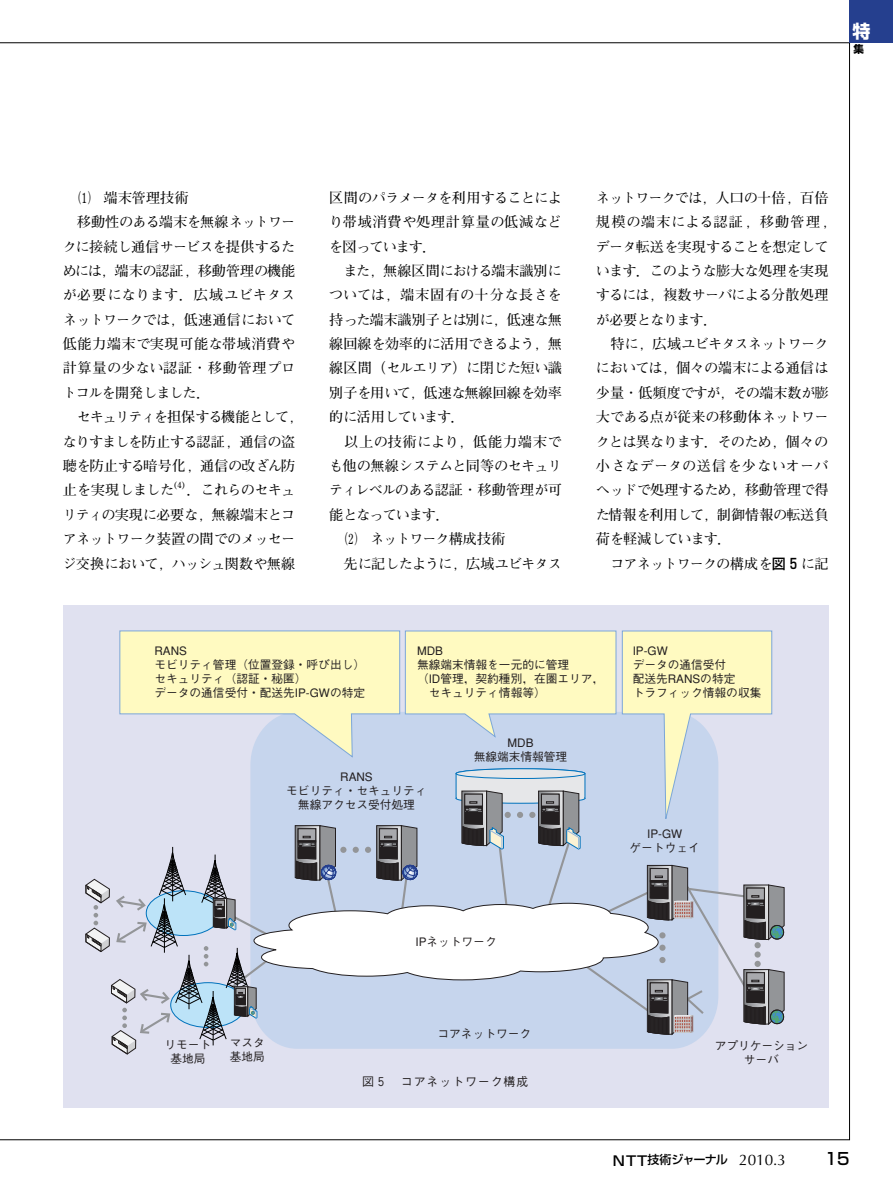
<style>
.page{position:relative;width:893px;height:1190px;background:#fff}
.page>*{position:absolute;margin:0;border:0;box-sizing:border-box;transform-origin:0 0}
.t1{font:700 18px "Shin Go";color:#fff}
.t2{font:500 16.5px "Shin Go";color:#000}
.t3{font:700 14.1px/24.5px "Futo Min A101";letter-spacing:-.04em;color:#000;text-align:justify}
.t4{font:700 14.1px/24.5px "Futo Min A101";letter-spacing:-.065em;color:#000}
.t5{font:700 14.1px "Futo Min A101";letter-spacing:-.07em;color:#000}
.t6{font:700 14.1px "Futo Min A101";color:#000}
.t7{font:700 14.1px "Futo Min A101";letter-spacing:-.06em;color:#000}
.t8{font:700 14.1px "Futo Min A101";letter-spacing:.055em;color:#000}
.t9{font:700 14.1px "Futo Min A101";letter-spacing:-.075em;color:#000}
.t10{font:700 14.1px "Futo Min A101";letter-spacing:-.09em;color:#000}
.t11{font:700 14.1px "Futo Min A101";letter-spacing:.04em;color:#000}
.t12{font:700 14.1px "Futo Min A101";letter-spacing:-.075em;color:#000;scale:.7 1}
.t13{font:700 14.1px "Futo Min A101";letter-spacing:-.04em;color:#000;scale:.7 1}
.t14{font:500 12px "Shin Go";letter-spacing:-.075em;color:#000}
.t15{font:500 12px "Gothic BBB";letter-spacing:.07em;color:#231f20}
.t16{font:500 11.7px/14px "Gothic BBB";color:#231f20;text-align:center}
.t17{font:700 10.5px "Shin Go";color:#000}
.t18{font:700 8.55px "Futo Min A101";color:#000}
.s1{font-family:"Shin Go";font-weight:500}
.s2{font-size:13.5px}
.s3{font-family:"Optima";font-weight:400;font-size:15.3px}
</style>
<div class="page">
<div style="left:849px;top:0;width:43px;height:43px;background:#253f8e"></div>
<div style="left:63px;top:605px;width:765px;height:503px;background:#e0e1f0"></div>
<svg style="left:85px;top:630px;width:699px;height:424px"></svg>
<div style="left:754px;top:960px;width:6px;height:7px;background:#939598;border-radius:50%"></div>
<p class="t1" style="left:852px;top:25px;width:19px">特</p>
<p class="t17" style="left:853px;top:45px;width:12px">集</p>
<p class="t13" style="left:72px;top:193px;width:168px">（1） 端末管理技術</p>
<p class="t5" style="left:77px;top:217px;width:220px">移動性のある端末を無線ネットワー</p>
<p class="t4" style="left:63px;top:236px;width:234px">クに接続し通信サービスを提供するた</p>
<p class="t6" style="left:63px;top:266px;width:234px">めには，端末の認証，移動管理の機能</p>
<p class="t6" style="left:63px;top:290px;width:234px">が必要になります．広域ユビキタス</p>
<p class="t7" style="left:63px;top:314px;width:234px">ネットワークでは，低速通信において</p>
<p class="t11" style="left:63px;top:339px;width:234px">低能力端末で実現可能な帯域消費や</p>
<p class="t8" style="left:63px;top:363px;width:234px">計算量の少ない認証・移動管理プロ</p>
<p class="t9" style="left:63px;top:388px;width:149px">トコルを開発しました．</p>
<p class="t10" style="left:77px;top:412px;width:227px">セキュリティを担保する機能として，</p>
<p class="t5" style="left:63px;top:436px;width:234px">なりすましを防止する認証，通信の盗</p>
<p class="t6" style="left:63px;top:461px;width:234px">聴を防止する暗号化，通信の改ざん防</p>
<p class="t3" style="left:63px;top:480px;width:113px">止を実現しました</p>
<p class="t18" style="left:173px;top:482px;width:14px">(4)</p>
<p class="t3" style="left:63px;top:480px;width:234px;text-indent:123px">．これらのセキュリティの実現に必要な，無線端末とコアネットワーク装置の間でのメッセージ交換において，ハッシュ関数や無線</p>
<p class="t3" style="left:329px;top:187px;width:234px">区間のパラメータを利用することにより帯域消費や処理計算量の低減などを図っています．</p>
<p class="t3" style="left:329px;top:260px;width:234px;text-indent:14px">また，無線区間における端末識別については，端末固有の十分な長さを持った端末識別子とは別に，低速な無線回線を効率的に活用できるよう，無線区間（セルエリア）に閉じた短い識別子を用いて，低速な無線回線を効率的に活用しています．</p>
<p class="t8" style="left:344px;top:436px;width:219px">以上の技術により，低能力端末で</p>
<p class="t7" style="left:329px;top:461px;width:234px">も他の無線システムと同等のセキュリ</p>
<p class="t5" style="left:329px;top:485px;width:234px">ティレベルのある認証・移動管理が可</p>
<p class="t9" style="left:329px;top:509px;width:121px">能となっています．</p>
<p class="t12" style="left:338px;top:534px;width:240px">（2） ネットワーク構成技術</p>
<p class="t4" style="left:344px;top:553px;width:220px">先に記したように，広域ユビキタス</p>
<p class="t4" style="left:596px;top:187px;width:241px">ネットワークでは，人口の十倍，百倍規模の端末による認証，移動管理，データ転送を実現することを想定しています．このような膨大な処理を実現するには，複数サーバによる分散処理が必要となります．</p>
<p class="t3" style="left:596px;top:333px;width:234px;text-indent:14px">特に，広域ユビキタスネットワークにおいては，個々の端末による通信は少量・低頻度ですが，その端末数が膨大である点が従来の移動体ネットワークとは異なります．そのため，個々の小さなデータの送信を少ないオーバヘッドで処理するため，移動管理で得た情報を利用して，制御情報の転送負荷を軽減しています．</p>
<p class="t7" style="left:610px;top:558px;width:220px">コアネットワークの構成を<span class="s1">図５</span>に記</p>
<p class="t16" style="left:154px;top:645px;width:212px;text-align:left">RANS<br>モビリティ管理（位置登録・呼び出し）セキュリティ（認証・秘匿）<br>データの通信受付・配送先IP-GWの特定</p>
<p class="t16" style="left:417px;top:645px;width:189px;text-align:left">MDB<br>無線端末情報を一元的に管理<br>（ID管理，契約種別，在圏エリア，　セキュリティ情報等）</p>
<p class="t16" style="left:632px;top:645px;width:130px;text-align:left">IP-GW<br>データの通信受付<br>配送先RANSの特定<br>トラフィック情報の収集</p>
<p class="t16" style="left:286px;top:771px;width:142px">RANS<br>モビリティ・セキュリティ無線アクセス受付処理</p>
<p class="t16" style="left:473px;top:737px;width:95px">MDB<br>無線端末情報管理</p>
<p class="t16" style="left:164px;top:1039px;width:48px">リモート基地局</p>
<p class="t16" style="left:230px;top:1036px;width:37px;text-align:left">マスタ基地局</p>
<p class="t16" style="left:415px;top:935px;width:83px">IPネットワーク</p>
<p class="t16" style="left:437px;top:1028px;width:95px">コアネットワーク</p>
<p class="t15" style="left:362px;top:1076px;width:168px">図５　コアネットワーク構成</p>
<p class="t16" style="left:629px;top:828px;width:72px">IP-GW<br>ゲートウェイ</p>
<p class="t16" style="left:714px;top:1040px;width:95px">アプリケーションサーバ</p>
<p class="t14" style="left:612px;top:1155px;width:175px"><span class="s2">NTT</span>技術ジャーナル <span class="s3">2010.3</span></p>
<p class="t2" style="left:824px;top:1153px;width:27px">15</p>
</div>
